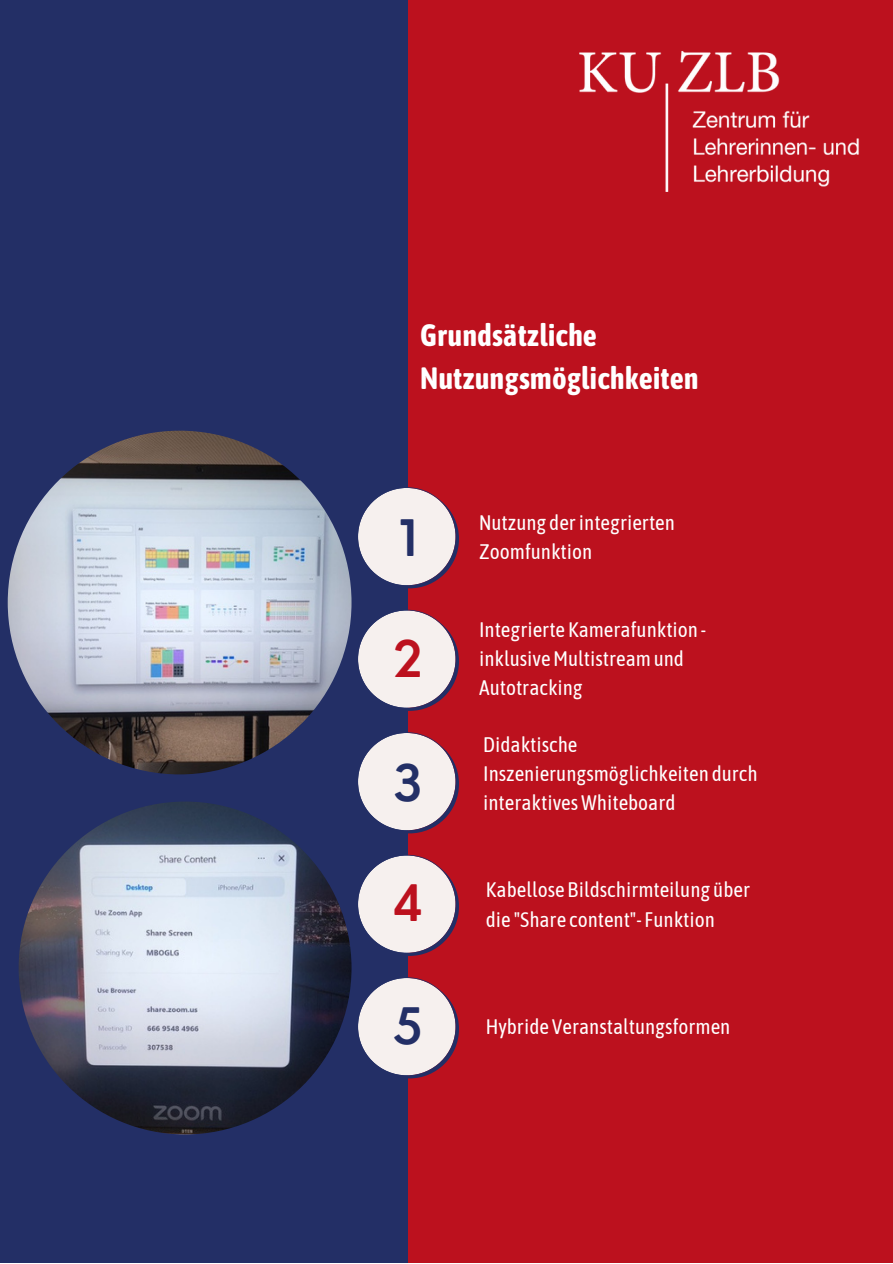
<style>
.page{position:relative;width:893px;height:1264px;background:#fff}
.page>*{position:absolute;margin:0;border:0;box-sizing:border-box;transform-origin:0 0}
.t1{font:600 49.05px "Nourd";color:#232f66}
.t2{font:600 49.05px "Nourd";color:#bc111e}
.t3{font:700 30.75px/42.8px "Asap Condensed";color:#fff}
.t4{font:21px/29.2px "Asap Condensed";color:#fff}
</style>
<div class="page">
<div style="left:0;top:0;width:892px;height:1262px;background:#bc111e"></div>
<div style="left:0;top:0;width:408px;height:1262px;background:#232f66"></div>
<svg style="left:358px;top:487px;width:101px;height:101px"></svg>
<svg style="left:358px;top:609px;width:101px;height:102px"></svg>
<svg style="left:358px;top:732px;width:101px;height:101px"></svg>
<svg style="left:358px;top:854px;width:101px;height:101px"></svg>
<svg style="left:358px;top:977px;width:101px;height:101px"></svg>
<img style="left:8px;top:430px;width:343px;height:344px;border-radius:50%">
<img style="left:19px;top:801px;width:332px;height:333px;border-radius:50%">
<img style="left:579px;top:51px;width:280px;height:141px">
<p class="t3" style="left:420px;top:314px;width:280px">Grundsätzliche<br>Nutzungsmöglichkeiten</p>
<p class="t1" style="left:398px;top:506px;width:20px">1</p>
<p class="t2" style="left:393px;top:628px;width:32px">2</p>
<p class="t1" style="left:393px;top:752px;width:32px">3</p>
<p class="t2" style="left:392px;top:872px;width:32px">4</p>
<p class="t1" style="left:392px;top:994px;width:32px">5</p>
<p class="t4" style="left:479px;top:507px;width:197px">Nutzung derintegrierten<br>Zoomfunktion</p>
<p class="t4" style="left:479px;top:614px;width:229px">Integrierte Kamerafunktion - inklusiveMultistreamund<br>Autotracking</p>
<p class="t4" style="left:483px;top:729px;width:276px">Didaktische<br>Inszenierungsmöglichkeiten durch interaktivesWhiteboard</p>
<p class="t4" style="left:486px;top:875px;width:266px">Kabellose Bildschirmteilung über die "Share content"- Funktion</p>
<p class="t4" style="left:486px;top:1012px;width:246px">Hybride Veranstaltungsformen</p>
</div>
